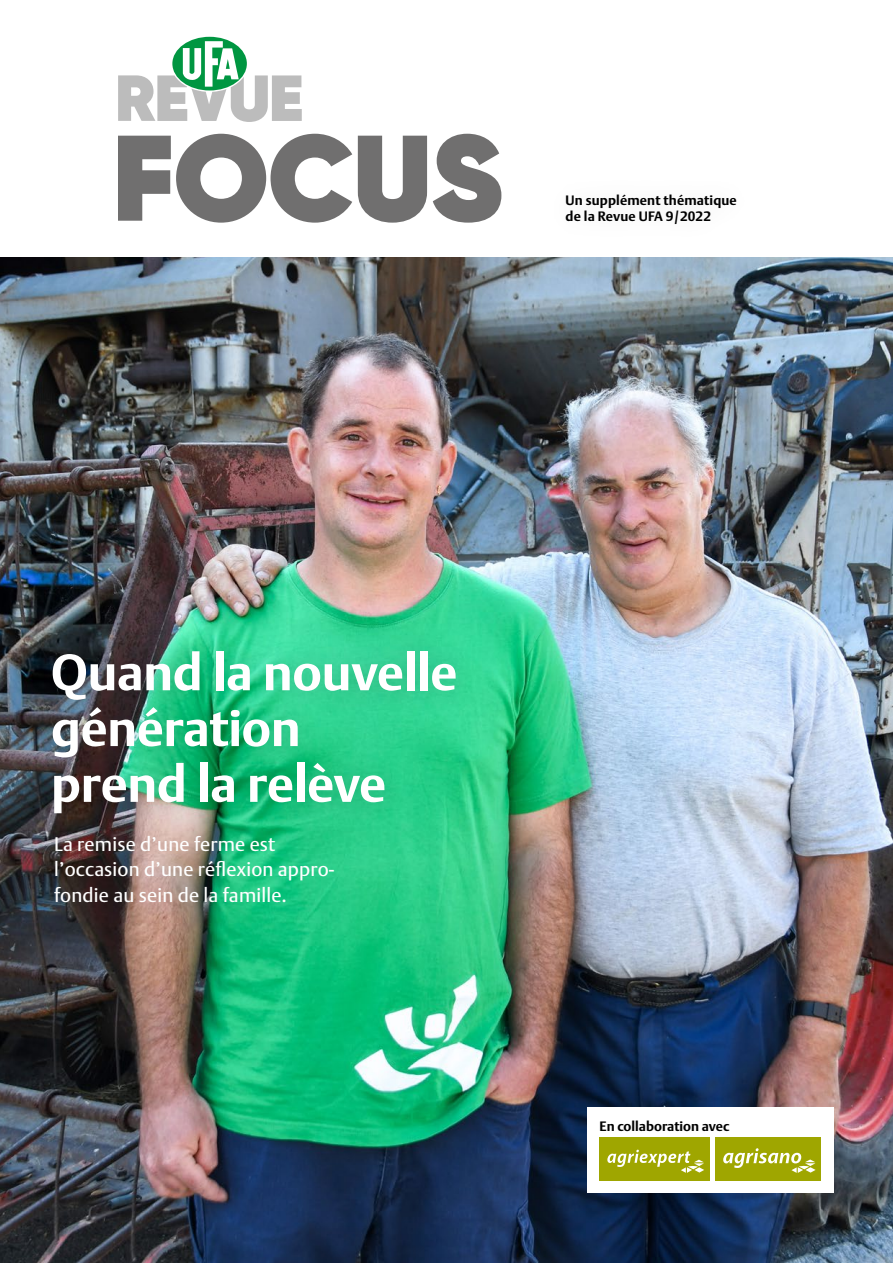
<style>
.page{position:relative;width:893px;height:1263px;background:#fff}
.page>*{position:absolute;margin:0;border:0;box-sizing:border-box;transform-origin:0 0}
.t1{font:700 50.4px/55.8px "DTL Argo TOT";letter-spacing:-.005em;color:#fff}
.t2{font:19.5px/25.5px "DTL Argo TOT";letter-spacing:.01em;color:#fff}
.t3{font:700 13.5px/16.2px "DTL Argo TOT";letter-spacing:.01em;color:#000}
</style>
<div class="page">
<img style="left:0;top:257px;width:893px;height:1006px">
<div style="left:587px;top:1108px;width:246px;height:85px;background:#fff"></div>
<div style="left:600px;top:1137px;width:110px;height:43px;background:#9fa600"></div>
<svg style="left:607px;top:1150px;width:97px;height:23px"></svg>
<div style="left:716px;top:1137px;width:105px;height:43px;background:#9fa600"></div>
<svg style="left:723px;top:1148px;width:93px;height:25px"></svg>
<div style="left:172px;top:37px;width:75px;height:53px;background:#009641;border-radius:50%"></div>
<svg style="left:118px;top:41px;width:184px;height:81px"></svg>
<svg style="left:118px;top:134px;width:383px;height:89px"></svg>
<div style="left:27px;top:625px;width:454px;height:213px;background:#000;opacity:.19"></div>
<p class="t3" style="left:566px;top:192px;width:173px">Un supplément thématique de la Revue UFA 9/2022</p>
<h1 class="t1" style="left:51px;top:645px;width:408px">Quand la nouvelle génération<br>prend la relève</h1>
<p class="t2" style="left:54px;top:831px;width:281px">La remise d’une ferme est l’occasion d’une réflexion appro&shy;fondie au sein de la famille.</p>
<p class="t3" style="left:600px;top:1118px;width:131px">En collaboration avec</p>
</div>
